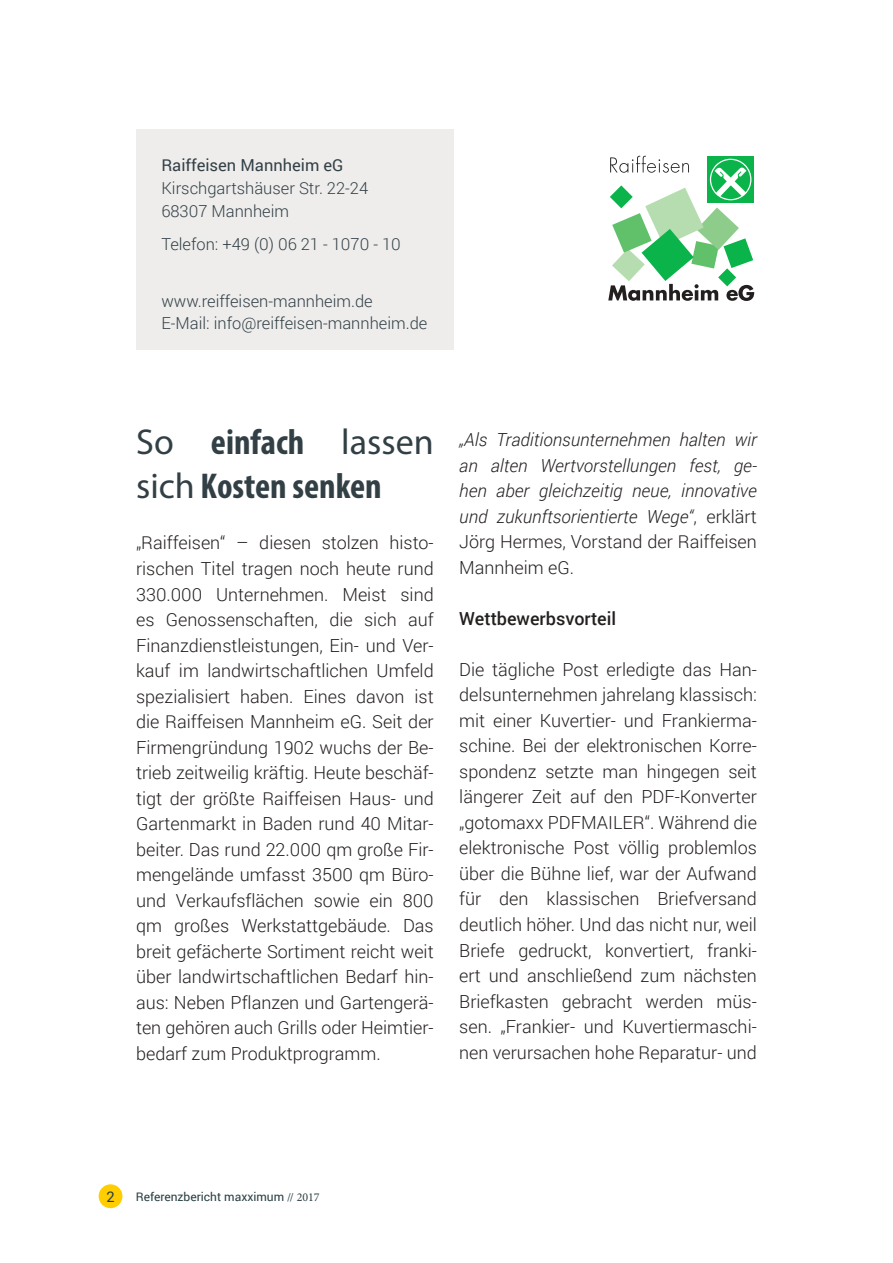
<style>
.page{position:relative;width:893px;height:1263px;background:#fff}
.page>*{position:absolute;margin:0;border:0;box-sizing:border-box;transform-origin:0 0}
.t1{font:700 condensed 36px/43.2px "Myriad Pro";color:#324046}
.t2{font:300 18px/25.5px "Roboto";color:#241f1f;text-align:justify}
.t3{font:italic 300 18px/25.5px "Roboto";color:#241f1f;text-align:justify}
.t4{font:500 18px "Roboto";color:#241f1f}
.t5{font:300 16.5px/22.8px "Roboto";color:#324046}
.t6{font:16.5px "Roboto";color:#324046}
.t7{font:14.7px "Roboto";color:#293f41}
.t8{font:12px "Roboto";color:#293f41}
.s1{font-weight:400;font-stretch:normal}
.s2{font-style:normal}
.s3{font-family:"Minion Pro"}
</style>
<div class="page">
<div style="left:136px;top:129px;width:318px;height:220px;background:#eeedec"></div>
<div style="left:99px;top:1184px;width:23px;height:24px;background:#ffcd00;border-radius:50%"></div>
<svg style="left:608px;top:156px;width:146px;height:145px"></svg>
<p class="t6" style="left:161px;top:154px;width:184px">Raiffeisen Mannheim eG</p>
<p class="t5" style="left:161px;top:176px;width:208px">Kirschgartshäuser Str. 22-24<br>68307 Mannheim</p>
<p class="t5" style="left:161px;top:232px;width:241px">Telefon: +49 (0) 06 21 - 1070 - 10</p>
<p class="t5" style="left:161px;top:289px;width:267px">www.reiffeisen-mannheim.de<br>E-Mail: info@reiffeisen-mannheim.de</p>
<h1 class="t1" style="left:136px;top:420px;width:299px"><span class="s1">So</span> einfach <span class="s1">lassen sich</span> Kosten senken</h1>
<p class="t2" style="left:136px;top:530px;width:299px">„Raiffeisen“ – diesen stolzen histo&shy;rischen Titel tragen noch heute rund 330.000 Unternehmen. Meist sind es Genossenschaften, die sich auf Finanzdienstleistungen, Ein- und Ver&shy;kauf im landwirtschaftlichen Umfeld spezialisiert haben. Eines davon ist die Raiffeisen Mannheim eG. Seit der Firmengründung 1902 wuchs der Be&shy;trieb zeitweilig kräftig. Heute beschäf&shy;tigt der größte Raiffeisen Haus- und Gartenmarkt in Baden rund 40 Mitar&shy;beiter. Das rund 22.000 qm große Fir&shy;mengelände umfasst 3500 qm Büro&shy;und Verkaufsflächen sowie ein 800 qm großes Werkstattgebäude. Das breit gefächerte Sortiment reicht weit über landwirtschaftlichen Bedarf hin&shy;aus: Neben Pflanzen und Gartengerä&shy;ten gehören auch Grills oder Heimtier&shy;bedarf zum Produktprogramm.</p>
<p class="t3" style="left:459px;top:427px;width:299px">„Als Traditionsunternehmen halten wir an alten Wertvorstellungen fest, ge&shy;hen aber gleichzeitig neue, innovative und zukunftsorientierte Wege“<span class="s2">, erklärt Jörg Hermes, Vorstand der Raiffeisen Mannheim eG.</span></p>
<p class="t4" style="left:459px;top:606px;width:158px">Wettbewerbsvorteil</p>
<p class="t2" style="left:459px;top:656px;width:299px">Die tägliche Post erledigte das Han&shy;delsunternehmen jahrelang klassisch: mit einer Kuvertier- und Frankierma&shy;schine. Bei der elektronischen Korre&shy;spondenz setzte man hingegen seit längerer Zeit auf den PDF-Konverter „gotomaxx PDFMAILER“. Während die elektronische Post völlig problemlos über die Bühne lief, war der Aufwand für den klassischen Briefversand deutlich höher. Und das nicht nur, weil Briefe gedruckt, konvertiert, franki&shy;ert und anschließend zum nächsten Briefkasten gebracht werden müs&shy;sen. „Frankier- und Kuvertiermaschi&shy;nen verursachen hohe Reparatur- und</p>
<p class="t7" style="left:106px;top:1186px;width:10px">2</p>
<p class="t8" style="left:136px;top:1188px;width:185px">Referenzbericht maxximum <span class="s3">// 2017</span></p>
</div>
